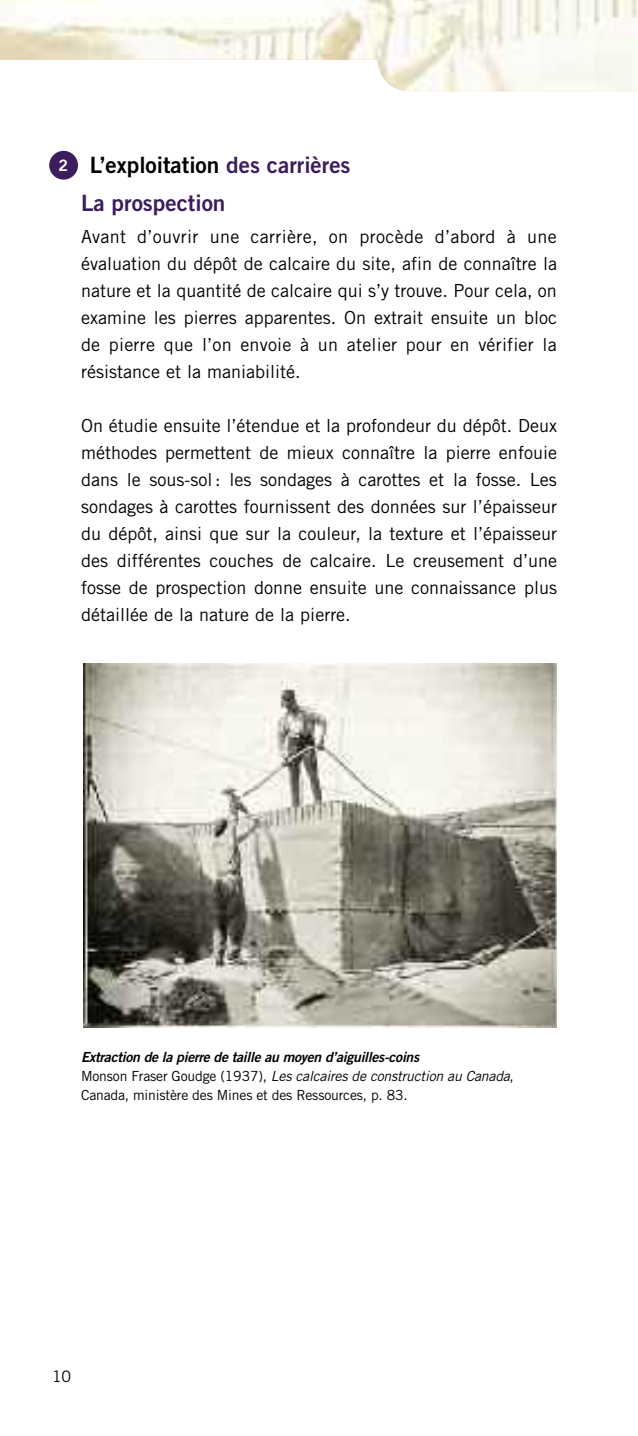
<style>
.page{position:relative;width:638px;height:1436px;background:#fff}
.page>*{position:absolute;margin:0;border:0;box-sizing:border-box;transform-origin:0 0}
.t1{font:22.5px/37.4px "Trade Gothic Bold Two";color:#3c1d5d}
.t2{font:18px/27px "Trade Gothic";color:#000;text-align:justify}
.t3{font:15.75px "Trade Gothic";color:#000}
.t4{font:13.95px/19.1px "Trade Gothic";letter-spacing:-.01em;color:#000}
.t5{font:italic 13.95px "Trade Gothic Bold Two";letter-spacing:-.02em;color:#000}
.s1{font-size:15.75px;color:#fff}
.s2{color:#000}
.s3{font-style:italic}
</style>
<div class="page">
<img style="left:0;top:0;width:638px;height:91px">
<div style="left:49px;top:151px;width:29px;height:28px;background:#3c1d5d;border-radius:50%"></div>
<img style="left:83px;top:663px;width:474px;height:364px">
<p class="t1" style="left:81px;top:148px;width:271px;text-indent:-23px"><span class="s1">2</span> <span class="s2">L’exploitation</span> des carrières<br>La prospection</p>
<p class="t2" style="left:81px;top:225px;width:477px">Avant d’ouvrir une carrière, on procède d’abord à une évaluation du dépôt de calcaire du site, afin de connaître la nature et la quantité de calcaire qui s’y trouve. Pour cela, on examine les pierres apparentes. On extrait ensuite un bloc de pierre que l’on envoie à un atelier pour en vérifier la résistance et la maniabilité.</p>
<p class="t2" style="left:81px;top:414px;width:477px">On étudie ensuite l’étendue et la profondeur du dépôt. Deux méthodes permettent de mieux connaître la pierre enfouie dans le sous-sol: les sondages à carottes et la fosse. Les sondages à carottes fournissent des données sur l’épaisseur du dépôt, ainsi que sur la couleur, la texture et l’épaisseur des différentes couches de calcaire. Le creusement d’une fosse de prospection donne ensuite une connaissance plus détaillée de la nature de la pierre.</p>
<p class="t5" style="left:81px;top:1051px;width:340px">Extraction de la pierre de taille au moyen d’aiguilles-coins</p>
<p class="t4" style="left:81px;top:1067px;width:434px">Monson Fraser Goudge (1937), <span class="s3">Les calcaires de construction au Canada</span>,<br>Canada, ministère des Mines et des Ressources, p. 83.</p>
<p class="t3" style="left:52px;top:1370px;width:21px">10</p>
</div>
